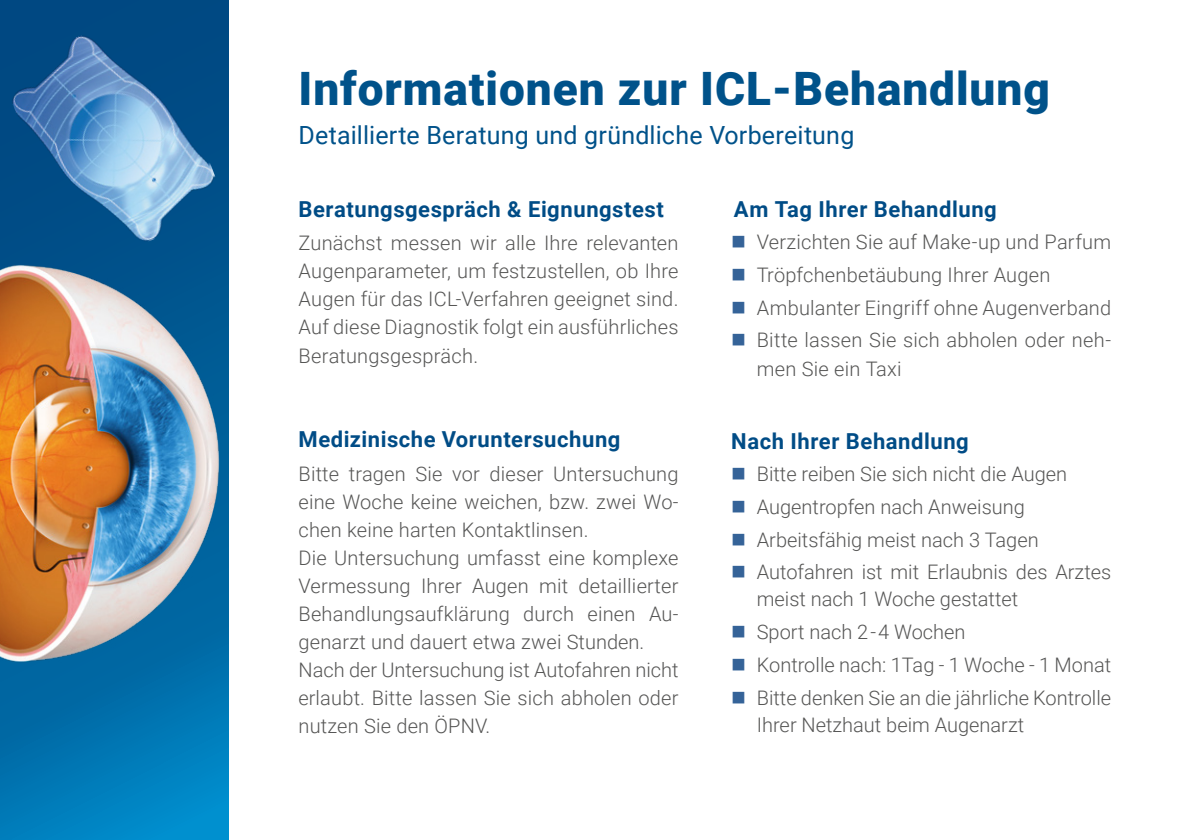
<style>
.page{position:relative;width:1191px;height:840px;background:#fff}
.page>*{position:absolute;margin:0;border:0;box-sizing:border-box;transform-origin:0 0}
.t1{font:900 46px "Roboto";letter-spacing:.02em;color:#00528a}
.t2{font:25px "Roboto";letter-spacing:.01em;color:#00528a}
.t3{font:700 22px "Roboto";letter-spacing:.025em;color:#004c86}
.t4{font:300 20px/28px "Roboto";letter-spacing:.01em;color:#565655}
</style>
<div class="page">
<svg style="left:0;top:0;width:229px;height:839px;background:#0077b4"></svg>
<img style="left:0;top:249px;width:229px;height:443px">
<img style="left:0;top:9px;width:228px;height:260px">
<h1 class="t1" style="left:298px;top:57px;width:753px">Informationen zur ICL-Behandlung</h1>
<p class="t2" style="left:298px;top:117px;width:557px">Detaillierte Beratung und gründliche Vorbereitung</p>
<p class="t3" style="left:298px;top:193px;width:367px">Beratungsgespräch &amp; Eignungstest</p>
<p class="t4" style="left:298px;top:228px;width:381px;text-align:justify">Zunächst messen wir alle Ihre relevanten Augenparameter, um festzustellen, ob Ihre Augen für das ICL-Verfahren geeignet sind.<br>Auf diese Diagnostik folgt ein ausführliches Beratungsgespräch.</p>
<p class="t3" style="left:298px;top:423px;width:323px">Medizinische Voruntersuchung</p>
<p class="t4" style="left:298px;top:458px;width:381px">Bitte tragen Sie vor dieser Untersuchung eine Woche keine weichen, bzw. zwei Wo&shy;chen keine harten Kontaktlinsen.<br>Die Untersuchung umfasst eine komplexe Vermessung Ihrer Augen mit detaillierter Behandlungsaufklärung durch einen Au&shy;genarzt und dauert etwa zwei Stunden.<br>Nach der Untersuchung ist Autofahren nicht erlaubt. Bitte lassen Sie sich abholen oder nutzen Sie den ÖPNV.</p>
<p class="t3" style="left:734px;top:193px;width:264px">Am Tag Ihrer Behandlung</p>
<p class="t4" style="left:757px;top:225px;width:356px;line-height:32.6px">Verzichten Sie auf Make-up und Parfum Tröpfchenbetäubung Ihrer Augen Ambulanter Eingriff ohne Augenverband Bitte lassen Sie sich abholen oder neh-</p>
<p class="t4" style="left:757px;top:353px;width:146px">men Sie ein Taxi</p>
<p class="t3" style="left:731px;top:425px;width:239px">Nach Ihrer Behandlung</p>
<p class="t4" style="left:757px;top:457px;width:356px;line-height:32.6px">Bitte reiben Sie sich nicht die Augen Augentropfen nach Anweisung Arbeitsfähig meist nach 3 Tagen Autofahren ist mit Erlaubnis des Arztes</p>
<p class="t4" style="left:757px;top:582px;width:356px;line-height:32.6px">meist nach 1 Woche gestattet<br>Sport nach 2-4 Wochen<br>Kontrolle nach: 1Tag - 1 Woche - 1 Monat<br>Bitte denken Sie an die jährliche Kontrolle</p>
<p class="t4" style="left:757px;top:709px;width:269px">Ihrer Netzhaut beim Augenarzt</p>
</div>
